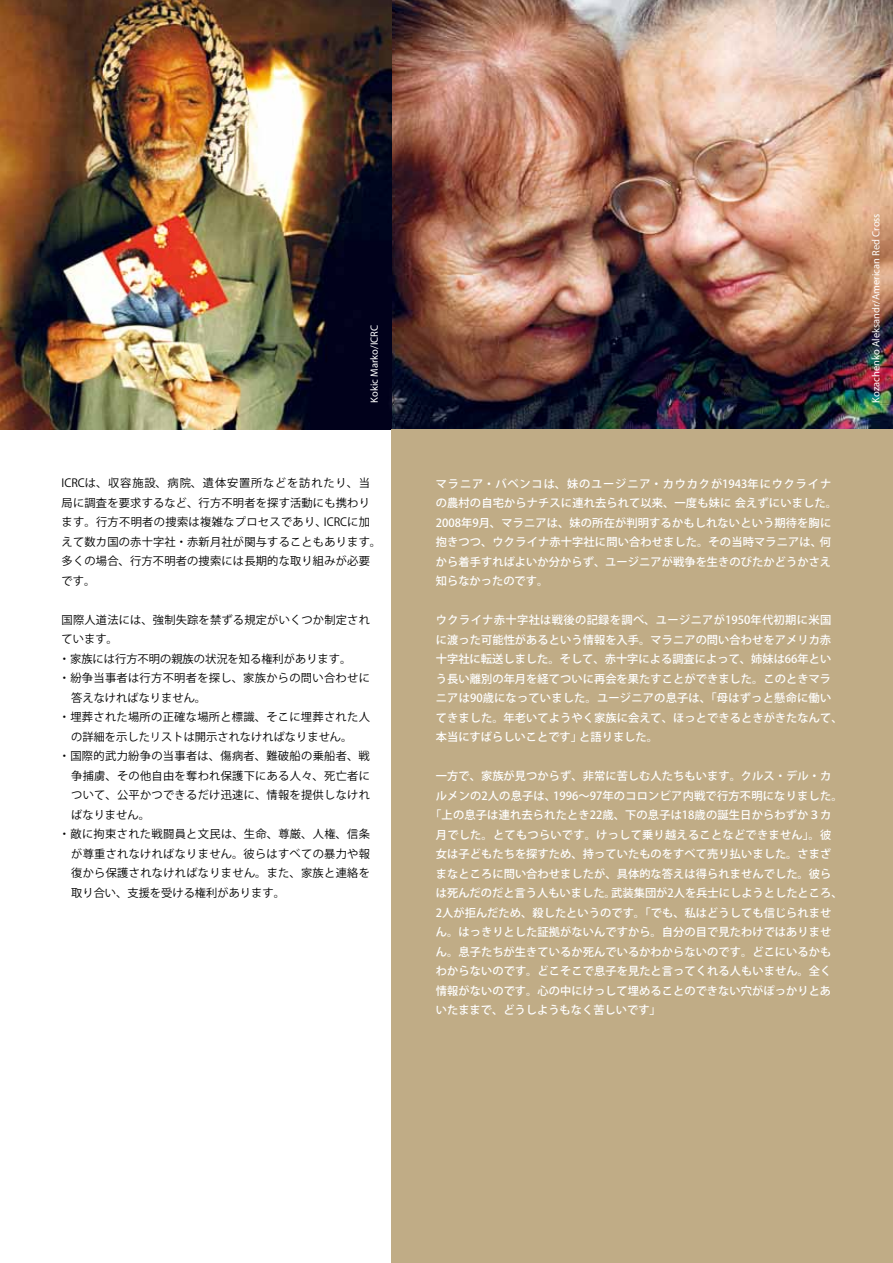
<style>
.page{position:relative;width:893px;height:1263px;background:#fff}
.page>*{position:absolute;margin:0;border:0;box-sizing:border-box;transform-origin:0 0}
.t1{font:500 11.25px/19.5px "Koz Go Pro";letter-spacing:.005em;color:#fff}
.t2{font:11.25px/19.5px "Koz Go Pro";letter-spacing:.025em;color:#000}
.t3{font:11.25px "Koz Go Pro";color:#000}
.t4{font:10.5px "Myriad Pro";color:#fff}
</style>
<div class="page">
<img style="left:391px;top:0;width:502px;height:429px">
<img style="left:0;top:0;width:391px;height:429px">
<div style="left:391px;top:429px;width:502px;height:834px;background:#c0ac86"></div>
<p class="t4" style="left:368px;top:403px;width:79px;rotate:-90deg">Kokic Marko/ICRC</p>
<p class="t2" style="left:62px;top:474px;width:321px">ICRCは、収容施設、病院、遺体安置所などを訪れたり、当局に調査を要求するなど、行方不明者を探す活動にも携わります。行方不明者の捜索は複雑なプロセスであり、ICRCに加えて数カ国の赤十字社・赤新月社が関与することもあります。多くの場合、行方不明者の捜索には長期的な取り組みが必要です。</p>
<p class="t2" style="left:62px;top:610px;width:310px">国際人道法には、強制失踪を禁ずる規定がいくつか制定され</p>
<p class="t2" style="left:62px;top:630px;width:58px">ています。</p>
<p class="t3" style="left:59px;top:651px;width:294px">・家族には行方不明の親族の状況を知る権利があります。</p>
<p class="t2" style="left:59px;top:669px;width:313px">・紛争当事者は行方不明者を探し、家族からの問い合わせに</p>
<p class="t3" style="left:71px;top:690px;width:136px">答えなければなりません。</p>
<p class="t2" style="left:59px;top:708px;width:313px">・埋葬された場所の正確な場所と標識、そこに埋葬された人</p>
<p class="t3" style="left:71px;top:729px;width:283px">の詳細を示したリストは開示されなければなりません。</p>
<p class="t2" style="left:59px;top:747px;width:312px">・国際的武力紛争の当事者は、傷病者、難破船の乗船者、戦</p>
<p class="t2" style="left:71px;top:766px;width:300px">争捕虜、その他自由を奪われ保護下にある人々、死亡者に</p>
<p class="t2" style="left:71px;top:786px;width:300px">ついて、公平かつできるだけ迅速に、情報を提供しなけれ</p>
<p class="t2" style="left:71px;top:805px;width:80px">ばなりません。</p>
<p class="t2" style="left:59px;top:825px;width:313px">・敵に拘束された戦闘員と文民は、生命、尊厳、人権、信条</p>
<p class="t2" style="left:71px;top:844px;width:300px">が尊重されなければなりません。彼らはすべての暴力や報</p>
<p class="t2" style="left:71px;top:864px;width:300px">復から保護されなければなりません。また、家族と連絡を</p>
<p class="t3" style="left:71px;top:885px;width:215px">取り合い、支援を受ける権利があります。</p>
<p class="t1" style="left:436px;top:474px;width:403px">マラニア・バベンコは、妹のユージニア・カウカクが1943年にウクライナの農村の自宅からナチスに連れ去られて以来、一度も妹に 会えずにいました。2008年9月、マラニアは、妹の所在が判明するかもしれないという期待を胸に抱きつつ、ウクライナ赤十字社に問い合わせました。その当時マラニアは、何から着手すればよいか分からず、ユージニアが戦争を生きのびたかどうかさえ知らなかったのです。</p>
<p class="t1" style="left:436px;top:611px;width:408px">ウクライナ赤十字社は戦後の記録を調べ、ユージニアが1950年代初期に米国に渡った可能性があるという情報を入手。マラニアの問い合わせをアメリカ赤十字社に転送しました。そして、赤十字による調査によって、姉妹は66年という長い離別の年月を経てついに再会を果たすことができました。このときマラニアは90歳になっていました。ユージニアの息子は、「母はずっと懸命に働いてきました。年老いてようやく家族に会えて、ほっとできるときがきたなんて、本当にすばらしいことです」と語りました。</p>
<p class="t1" style="left:436px;top:767px;width:397px">一方で、家族が見つからず、非常に苦しむ人たちもいます。クルス・デル・カ</p>
<p class="t1" style="left:436px;top:786px;width:408px">ルメンの2人の息子は、1996～97年のコロンビア内戦で行方不明になりました。</p>
<p class="t1" style="left:430px;top:806px;width:403px">「上の息子は連れ去られたとき22歳、下の息子は18歳の誕生日からわずか３カ</p>
<p class="t1" style="left:436px;top:825px;width:397px">月でした。とてもつらいです。けっして乗り越えることなどできません」。彼</p>
<p class="t1" style="left:436px;top:845px;width:397px">女は子どもたちを探すため、持っていたものをすべて売り払いました。さまざ</p>
<p class="t1" style="left:436px;top:864px;width:397px">まなところに問い合わせましたが、具体的な答えは得られませんでした。彼ら</p>
<p class="t1" style="left:436px;top:884px;width:408px">は死んだのだと言う人もいました。武装集団が2人を兵士にしようとしたところ、</p>
<p class="t1" style="left:436px;top:903px;width:397px">2人が拒んだため、殺したというのです。「でも、私はどうしても信じられませ</p>
<p class="t1" style="left:436px;top:923px;width:397px">ん。はっきりとした証拠がないんですから。自分の目で見たわけではありませ</p>
<p class="t1" style="left:436px;top:942px;width:397px">ん。息子たちが生きているか死んでいるかわからないのです。どこにいるかも</p>
<p class="t1" style="left:436px;top:962px;width:397px">わからないのです。どこそこで息子を見たと言ってくれる人もいません。全く</p>
<p class="t1" style="left:436px;top:981px;width:397px">情報がないのです。心の中にけっして埋めることのできない穴がぽっかりとあ</p>
<p class="t1" style="left:436px;top:1001px;width:226px">いたままで、どうしようもなく苦しいです」</p>
<p class="t4" style="left:870px;top:403px;width:191px;rotate:-90deg">Kozachenko Aleksandr/American Red Cross</p>
</div>
